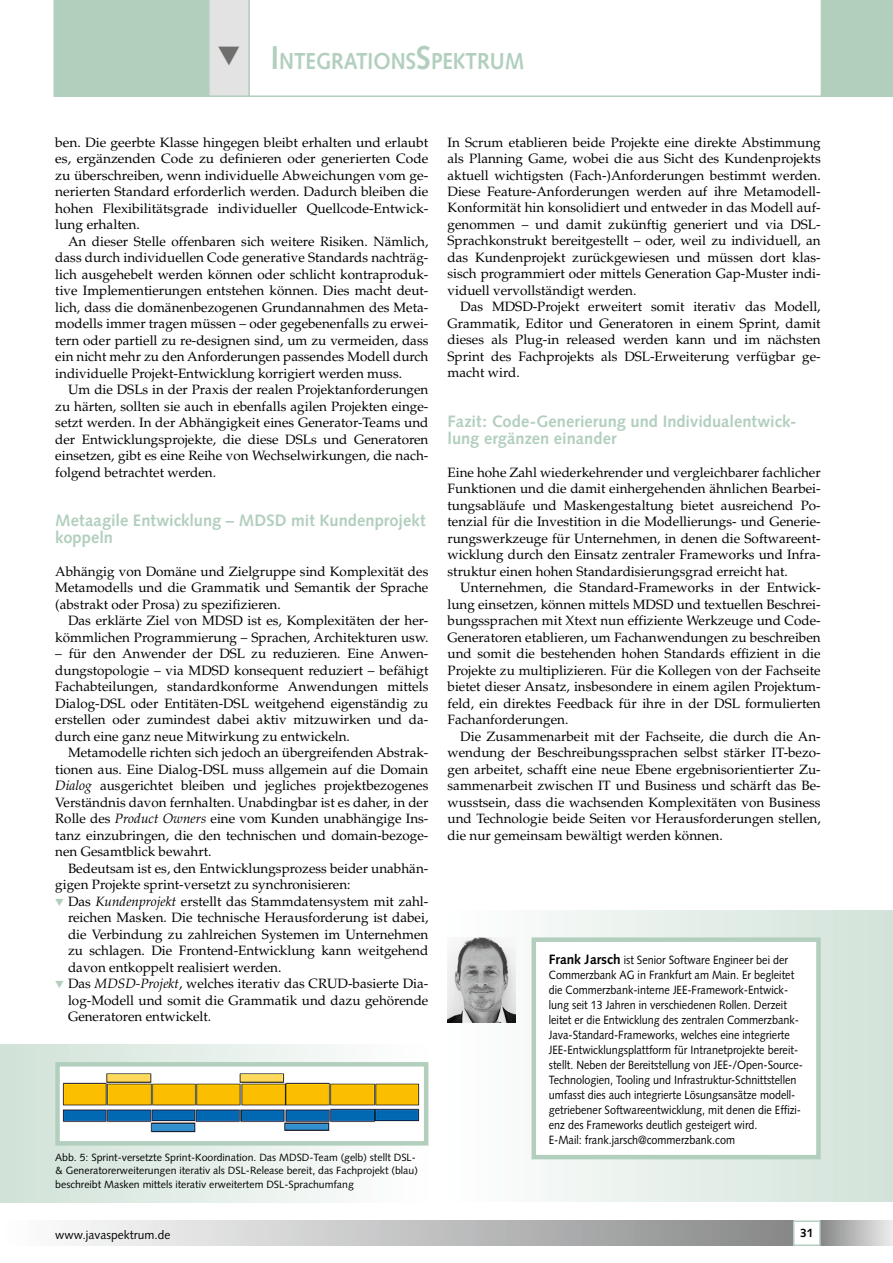
<style>
.page{position:relative;width:893px;height:1263px;background:#fff}
.page>*{position:absolute;margin:0;border:0;box-sizing:border-box;transform-origin:0 0}
.t1{font:700 23.1px "Syntax";color:#b2cfbe;scale:.9 1}
.t2{font:700 16.5px/16.5px "Syntax";color:#b2cfbe}
.t3{font:13.5px/16.5px "Palatino";color:#000;text-align:justify}
.t4{font:12px/15px "Syntax";color:#000;scale:.9 1}
.t5{font:12px "Syntax";color:#000}
.t6{font:700 12px "Syntax";color:#000}
.t7{font:10.5px/13.5px "Syntax";color:#000}
.s1{font-size:33px}
.s2{font-style:italic}
.s3{font-family:"European Pi Three";font-size:10.5px;color:#b2cfbe}
.s4{font-weight:700;font-size:13.5px}
</style>
<div class="page">
<div style="left:0;top:1220px;width:793px;height:26px;background:linear-gradient(to right,#fff,#888a8a)"></div>
<svg style="left:0;top:1220px;width:1px;height:26px"></svg>
<div style="left:821px;top:1220px;width:72px;height:26px;background:linear-gradient(to right,#888989,#ededed)"></div>
<div style="left:793px;top:1220px;width:28px;height:26px;border:2px solid #b2cfbe"></div>
<svg style="left:250px;top:0;width:571px;height:97px"></svg>
<div style="left:821px;top:0;width:72px;height:97px;background:#b2cfbe"></div>
<div style="left:448px;top:911px;width:445px;height:290px;background:linear-gradient(to right,#fefefe,#d1e2d8)"></div>
<div style="left:534px;top:940px;width:284px;height:217px;background:#fff"></div>
<div style="left:531px;top:937px;width:290px;height:222px;border:4px solid #b2cfbe"></div>
<img style="left:448px;top:937px;width:68px;height:85px">
<div style="left:0;top:1045px;width:428px;height:158px;background:linear-gradient(to right,#d0e2d7,#fdfefd)"></div>
<div style="left:58px;top:1064px;width:368px;height:79px;background:#fff"></div>
<img style="left:62px;top:1073px;width:358px;height:60px">
<div style="left:55px;top:1062px;width:373px;height:83px;border:4px solid #b2cfbe"></div>
<svg style="left:54px;top:0;width:196px;height:97px;background:#bbd3c5"></svg>
<h1 class="t1" style="left:271px;top:48px;width:283px"><span class="s1">I</span>NTEGRATIONS<span class="s1">S</span>PEKTRUM</h1>
<p class="t3" style="left:55px;top:134px;width:375px">ben. Die geerbte Klasse hingegen bleibt erhalten und erlaubt es, ergänzenden Code zu definieren oder generierten Code zu überschreiben, wenn individuelle Abweichungen vom ge&shy;nerierten Standard erforderlich werden. Dadurch bleiben die hohen Flexibilitätsgrade individueller Quellcode-Entwick&shy;lung erhalten.</p>
<p class="t3" style="left:55px;top:233px;width:375px;text-indent:13px">An dieser Stelle offenbaren sich weitere Risiken. Nämlich, dass durch individuellen Code generative Standards nachträg&shy;lich ausgehebelt werden können oder schlicht kontraproduk&shy;tive Implementierungen entstehen können. Dies macht deut&shy;lich, dass die domänenbezogenen Grundannahmen des Meta&shy;modells immer tragen müssen – oder gegebenenfalls zu erwei&shy;tern oder partiell zu re-designen sind, um zu vermeiden, dass ein nicht mehr zu den Anforderungen passendes Modell durch individuelle Projekt-Entwicklung korrigiert werden muss.</p>
<p class="t3" style="left:55px;top:381px;width:375px;text-indent:13px">Um die DSLs in der Praxis der realen Projektanforderungen zu härten, sollten sie auch in ebenfalls agilen Projekten einge&shy;setzt werden. In der Abhängigkeit eines Generator-Teams und der Entwicklungsprojekte, die diese DSLs und Generatoren einsetzen, gibt es eine Reihe von Wechselwirkungen, die nach&shy;folgend betrachtet werden.</p>
<p class="t2" style="left:55px;top:512px;width:372px">Metaagile Entwicklung – MDSD mit Kundenprojekt koppeln</p>
<p class="t3" style="left:55px;top:563px;width:375px">Abhängig von Domäne und Zielgruppe sind Komplexität des Metamodells und die Grammatik und Semantik der Sprache (abstrakt oder Prosa) zu spezifizieren.</p>
<p class="t3" style="left:55px;top:612px;width:375px;text-align:right">Das erklärte Ziel von MDSD ist es, Komplexitäten der her&shy;kömmlichen Programmierung – Sprachen, Architekturen usw.</p>
<p class="t3" style="left:55px;top:645px;width:375px">– für den Anwender der DSL zu reduzieren. Eine Anwen&shy;dungstopologie – via MDSD konsequent reduziert – befähigt Fachabteilungen, standardkonforme Anwendungen mittels Dialog-DSL oder Entitäten-DSL weitgehend eigenständig zu erstellen oder zumindest dabei aktiv mitzuwirken und da&shy;durch eine ganz neue Mitwirkung zu entwickeln.</p>
<p class="t3" style="left:55px;top:744px;width:375px;text-indent:13px">Metamodelle richten sich jedoch an übergreifenden Abstrak&shy;tionen aus. Eine Dialog-DSL muss allgemein auf die Domain <span class="s2">Dialog</span> ausgerichtet bleiben und jegliches projektbezogenes Verständnis davon fernhalten. Unabdingbar ist es daher, in der Rolle des <span class="s2">Product Owners</span> eine vom Kunden unabhängige Ins&shy;tanz einzubringen, die den technischen und domain-bezoge&shy;nen Gesamtblick bewahrt.</p>
<p class="t3" style="left:68px;top:860px;width:362px">Bedeutsam ist es, den Entwicklungsprozess beider unabhän-</p>
<p class="t3" style="left:55px;top:876px;width:297px">gigen Projekte sprint-versetzt zu synchronisieren:</p>
<p class="t3" style="left:55px;top:893px;width:375px"><span class="s3">H</span> Das <span class="s2">Kundenprojekt</span> erstellt das Stammdatensystem mit zahl-</p>
<p class="t3" style="left:68px;top:909px;width:362px">reichen Masken. Die technische Herausforderung ist dabei,</p>
<p class="t3" style="left:68px;top:926px;width:362px">die Verbindung zu zahlreichen Systemen im Unternehmen</p>
<p class="t3" style="left:68px;top:942px;width:362px">zu schlagen. Die Frontend-Entwicklung kann weitgehend</p>
<p class="t3" style="left:68px;top:959px;width:215px">davon entkoppelt realisiert werden.</p>
<p class="t3" style="left:55px;top:975px;width:375px"><span class="s3">H</span> Das <span class="s2">MDSD-Projekt</span>, welches iterativ das CRUD-basierte Dia-</p>
<p class="t3" style="left:68px;top:992px;width:362px">log-Modell und somit die Grammatik und dazu gehörende</p>
<p class="t3" style="left:68px;top:1008px;width:145px">Generatoren entwickelt.</p>
<p class="t7" style="left:55px;top:1150px;width:364px">Abb. 5: Sprint-versetzte Sprint-Koordination. Das MDSD-Team (gelb) stellt DSL-&amp; Generatorerweiterungen iterativ als DSL-Release bereit, das Fachprojekt (blau) beschreibt Masken mittels iterativ erweitertem DSL-Sprachumfang</p>
<p class="t3" style="left:448px;top:134px;width:375px">In Scrum etablieren beide Projekte eine direkte Abstimmung als Planning Game, wobei die aus Sicht des Kundenprojekts aktuell wichtigsten (Fach-)Anforderungen bestimmt werden.<br>Diese Feature-Anforderungen werden auf ihre Metamodell-Konformität hin konsolidiert und entweder in das Modell auf&shy;genommen – und damit zukünftig generiert und via DSL-Sprachkonstrukt bereitgestellt – oder, weil zu individuell, an das Kundenprojekt zurückgewiesen und müssen dort klas&shy;sisch programmiert oder mittels Generation Gap-Muster indi&shy;viduell vervollständigt werden.</p>
<p class="t3" style="left:448px;top:299px;width:375px;text-indent:13px">Das MDSD-Projekt erweitert somit iterativ das Modell, Grammatik, Editor und Generatoren in einem Sprint, damit dieses als Plug-in released werden kann und im nächsten Sprint des Fachprojekts als DSL-Erweiterung verfügbar ge&shy;macht wird.</p>
<p class="t2" style="left:448px;top:413px;width:350px">Fazit: Code-Generierung und Individualentwick&shy;lung ergänzen einander</p>
<p class="t3" style="left:448px;top:464px;width:375px">Eine hohe Zahl wiederkehrender und vergleichbarer fachlicher Funktionen und die damit einhergehenden ähnlichen Bearbei&shy;tungsabläufe und Maskengestaltung bietet ausreichend Po&shy;tenzial für die Investition in die Modellierungs- und Generie&shy;rungswerkzeuge für Unternehmen, in denen die Softwareent&shy;wicklung durch den Einsatz zentraler Frameworks und Infra&shy;struktur einen hohen Standardisierungsgrad erreicht hat.</p>
<p class="t3" style="left:448px;top:579px;width:375px;text-indent:13px">Unternehmen, die Standard-Frameworks in der Entwick&shy;lung einsetzen, können mittels MDSD und textuellen Beschrei&shy;bungssprachen mit Xtext nun effiziente Werkzeuge und Code-Generatoren etablieren, um Fachanwendungen zu beschreiben und somit die bestehenden hohen Standards effizient in die Projekte zu multiplizieren. Für die Kollegen von der Fachseite bietet dieser Ansatz, insbesondere in einem agilen Projektum&shy;feld, ein direktes Feedback für ihre in der DSL formulierten Fachanforderungen.</p>
<p class="t3" style="left:448px;top:728px;width:375px;text-indent:13px">Die Zusammenarbeit mit der Fachseite, die durch die An&shy;wendung der Beschreibungssprachen selbst stärker IT-bezo&shy;gen arbeitet, schafft eine neue Ebene ergebnisorientierter Zu&shy;sammenarbeit zwischen IT und Business und schärft das Be&shy;wusstsein, dass die wachsenden Komplexitäten von Business und Technologie beide Seiten vor Herausforderungen stellen, die nur gemeinsam bewältigt werden können.</p>
<p class="t4" style="left:549px;top:952px;width:284px"><span class="s4">Frank Jarsch</span> ist Senior Software Engineer bei der Commerzbank AG in Frankfurt am Main. Er begleitet die Commerzbank-interne JEE-Framework-Entwick&shy;lung seit 13 Jahren in verschiedenen Rollen. Derzeit leitet er die Entwicklung des zentralen Commerzbank-Java-Standard-Frameworks, welches eine integrierte JEE-Entwicklungsplattform für Intranetprojekte bereit&shy;stellt. Neben der Bereitstellung von JEE-/Open-Source-Technologien, Tooling und Infrastruktur-Schnittstellen umfasst dies auch integrierte Lösungsansätze modell&shy;getriebener Softwareentwicklung, mit denen die Effizi&shy;enz des Frameworks deutlich gesteigert wird.<br>E-Mail: frank.jarsch@commerzbank.com</p>
<p class="t5" style="left:55px;top:1227px;width:117px">www.javaspektrum.de</p>
<p class="t6" style="left:800px;top:1226px;width:15px">31</p>
</div>
